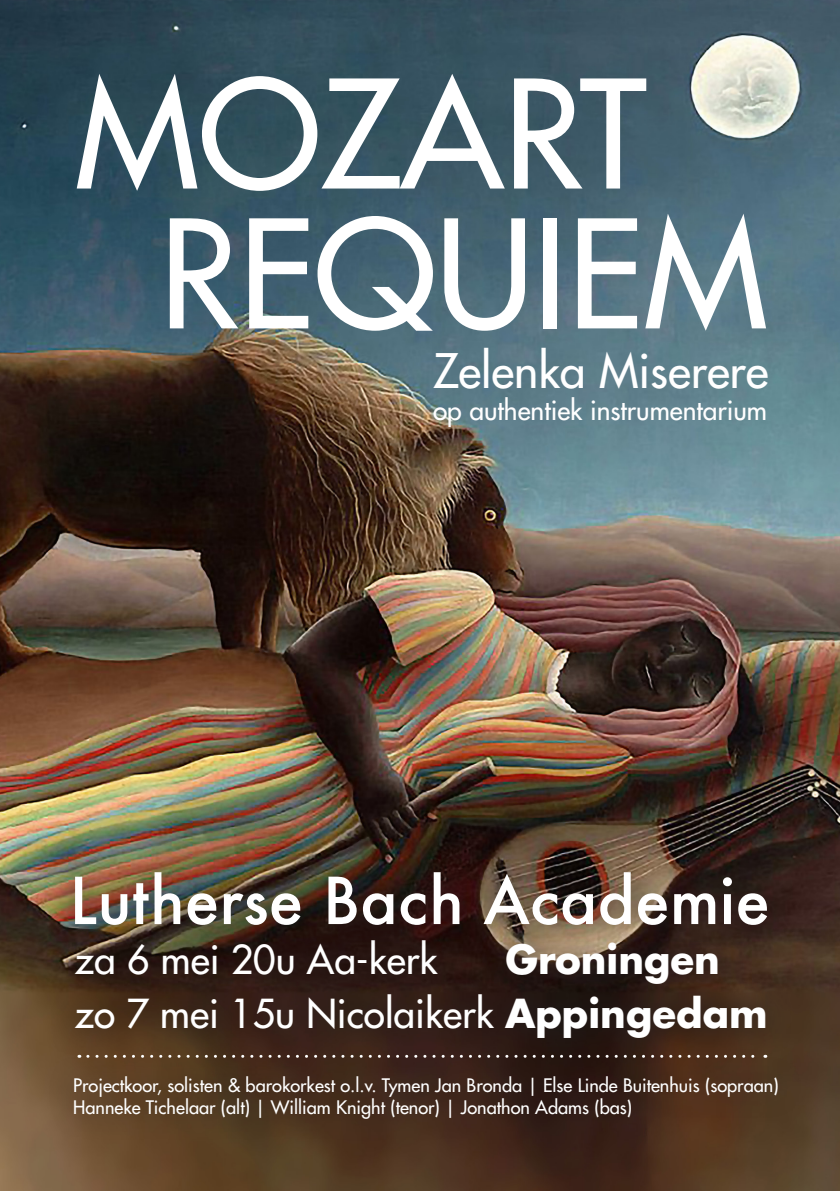
<style>
.page{position:relative;width:840px;height:1191px;background:#fff}
.page>*{position:absolute;margin:0;border:0;box-sizing:border-box;transform-origin:0 0}
.t1{font:500 146px "Futura Std";color:#fff}
.t2{font:500 62.8px "Futura";color:#fff}
.t3{font:500 46.4px "Futura Std";color:#fff}
.t4{font:500 38.8px "Futura Std";color:#fff}
.t5{font:700 38.8px "Futura Std";color:#fff}
.t6{font:500 26.4px "Futura Std";color:#fff}
.t7{font:500 18.2px "Futura Std";color:#fff}
.s1{font-weight:700}
</style>
<div class="page">
<img style="left:0;top:0;width:839px;height:1191px">
<svg style="left:52px;top:917px;width:738px;height:134px;background:#352117"></svg>
<div style="left:46px;top:1051px;width:758px;height:93px;background:#231f20;opacity:.75"></div>
<svg style="left:88px;top:1054px;width:677px;height:3px;background:#655146"></svg>
<div style="left:50px;top:849px;width:739px;height:99px;background:#231f20;opacity:.75"></div>
<p class="t1" style="left:75px;top:43px;width:573px">MOZART</p>
<p class="t1" style="left:159px;top:183px;width:609px">REQUIEM</p>
<p class="t3" style="left:433px;top:342px;width:337px">Zelenka Miserere</p>
<p class="t6" style="left:433px;top:394px;width:335px">op authentiek instrumentarium</p>
<p class="t2" style="left:69px;top:857px;width:701px">Lutherse Bach Academie</p>
<p class="t4" style="left:75px;top:935px;width:364px">za 6 mei 20u Aa-kerk</p>
<p class="t5" style="left:505px;top:934px;width:216px">Groningen</p>
<p class="t4" style="left:75px;top:989px;width:694px">zo 7 mei 15u Nicolaikerk <span class="s1">Appingedam</span></p>
<p class="t7" style="left:73px;top:1074px;width:706px">Projectkoor, solisten &amp; barokorkest o.l.v. Tymen Jan Bronda | Else Linde Buitenhuis (sopraan)</p>
<p class="t7" style="left:73px;top:1096px;width:560px">Hanneke Tichelaar (alt) | William Knight (tenor) | Jonathon Adams (bas)</p>
</div>
